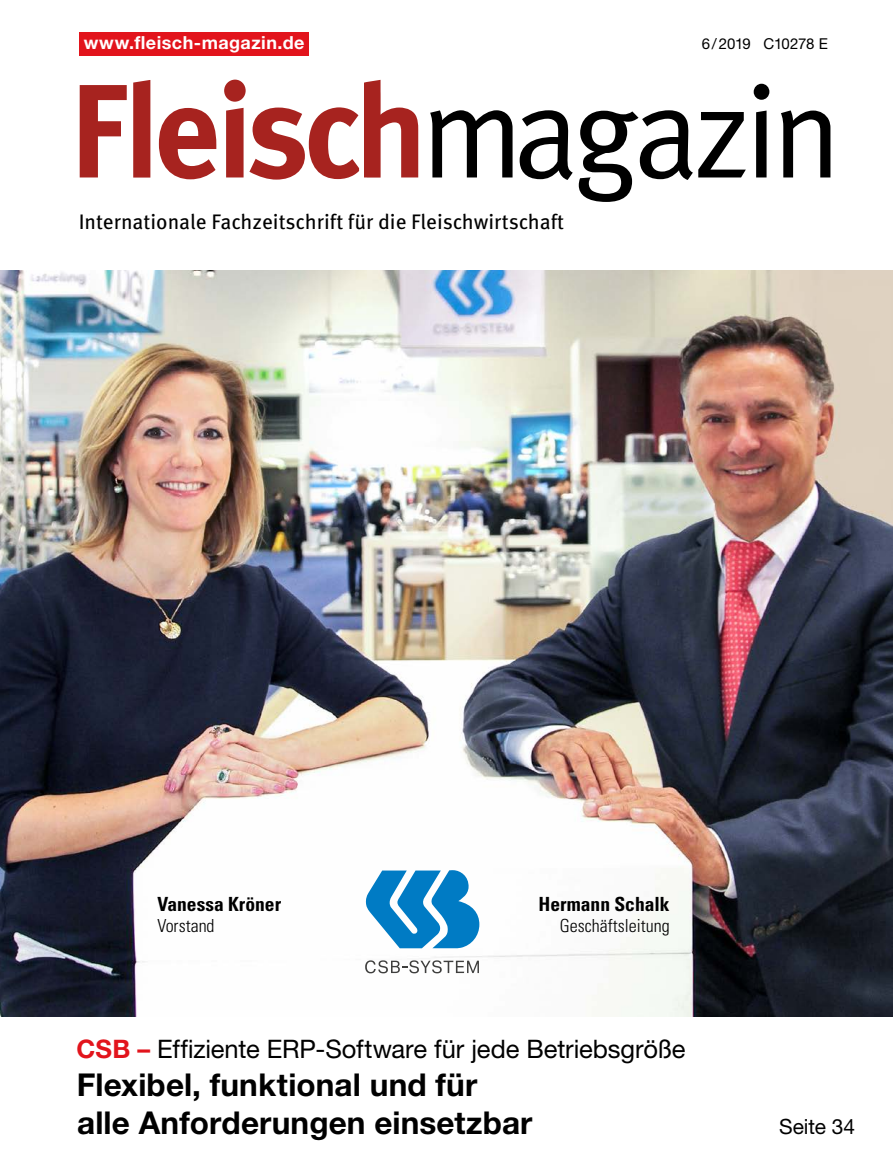
<style>
.page{position:relative;width:893px;height:1170px;background:#fff}
.page>*{position:absolute;margin:0;border:0;box-sizing:border-box;transform-origin:0 0}
.t1{font:700 31.5px/37.8px "Helvetica Neue LT Std";letter-spacing:.005em;color:#000}
.t2{font:25.5px "Helvetica Neue LT Std";letter-spacing:-.005em;color:#000}
.t3{font:21px "Meta Pro";color:#000}
.t4{font:21px "Helvetica Neue LT Std";color:#000}
.t5{font:700 condensed 19.5px "Univers LT Std";color:#000}
.t6{font:300 condensed 18px "Univers LT Std";color:#000}
.t7{font:700 18px "Helvetica Neue LT Std";letter-spacing:.025em;color:#fff}
.t8{font:15px "Helvetica Neue LT Std";letter-spacing:-.02em;color:#000}
.s1{font-weight:700;color:#e2141c}
</style>
<div class="page">
<img style="left:0;top:270px;width:893px;height:745px">
<div style="left:79px;top:32px;width:230px;height:23px;background:#e2141c"></div>
<svg style="left:430px;top:84px;width:400px;height:118px"></svg>
<svg style="left:80px;top:85px;width:47px;height:92px"></svg>
<svg style="left:133px;top:80px;width:17px;height:97px;background:#a92824"></svg>
<svg style="left:159px;top:80px;width:259px;height:100px"></svg>
<svg style="left:366px;top:870px;width:113px;height:78px"></svg>
<svg style="left:365px;top:960px;width:114px;height:13px"></svg>
<p class="t7" style="left:84px;top:31px;width:222px">www.fleisch-magazin.de</p>
<p class="t8" style="left:702px;top:35px;width:128px">6/2019 C10278 E</p>
<p class="t3" style="left:79px;top:208px;width:487px">Internationale Fachzeitschrift für die Fleischwirtschaft</p>
<p class="t5" style="left:157px;top:891px;width:125px">Vanessa Kröner</p>
<p class="t6" style="left:157px;top:915px;width:59px">Vorstand</p>
<p class="t5" style="left:539px;top:891px;width:133px">Hermann Schalk</p>
<p class="t6" style="left:560px;top:915px;width:111px">Geschäftsleitung</p>
<p class="t2" style="left:77px;top:1034px;width:610px"><span class="s1">CSB –</span> Effiziente ERP-Software für jede Betriebsgröße</p>
<p class="t1" style="left:77px;top:1065px;width:457px">Flexibel, funktional und für alle Anforderungen einsetzbar</p>
<p class="t4" style="left:779px;top:1113px;width:78px">Seite 34</p>
</div>
